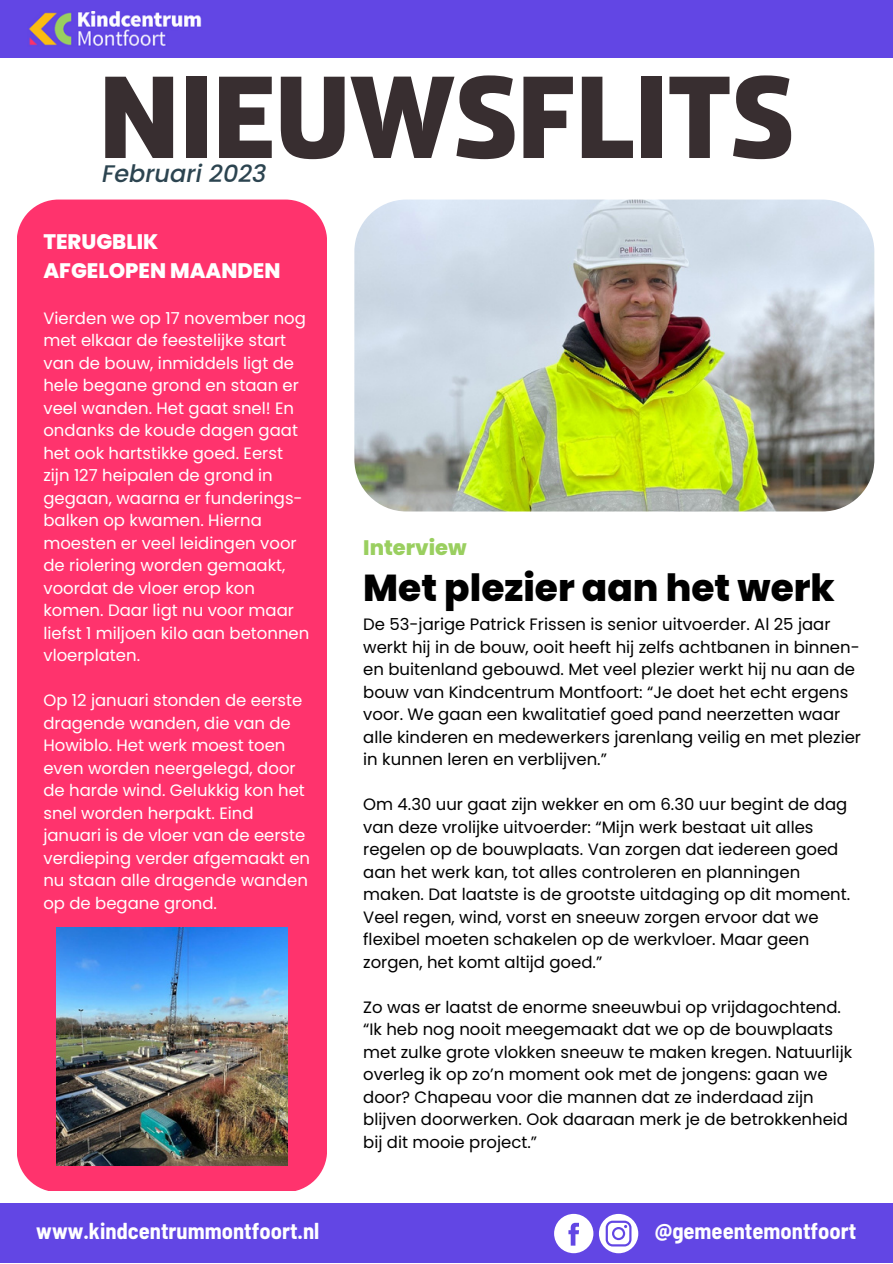
<style>
.page{position:relative;width:893px;height:1264px;background:#fff}
.page>*{position:absolute;margin:0;border:0;box-sizing:border-box;transform-origin:0 0}
.t1{font:800 113.1px "Sommet";color:#382e30}
.t2{font:800 37.5px "Poppins";color:#000}
.t3{font:italic 500 24px "Poppins";color:#2c4450}
.t4{font:700 semi-condensed 22.5px "Barlow";color:#fff}
.t5{font:800 21px/29.2px "Poppins";color:#fff}
.t6{font:800 21px "Poppins";color:#9acf60}
.t7{font:16.5px/22.5px "Poppins";color:#000}
.t8{font:16.5px/22.5px "Poppins";color:#fff}
</style>
<div class="page">
<div style="left:0;top:1203px;width:892px;height:59px;background:#6246e4"></div>
<div style="left:0;top:0;width:892px;height:57px;background:#6246e4"></div>
<img style="left:354px;top:199px;width:520px;height:312px;border-radius:52px">
<div style="left:17px;top:199px;width:309px;height:992px;background:#ff336d"></div>
<img style="left:56px;top:927px;width:231px;height:237px">
<img style="left:29px;top:12px;width:173px;height:34px">
<svg style="left:554px;top:1213px;width:39px;height:40px"></svg>
<svg style="left:599px;top:1213px;width:39px;height:40px"></svg>
<h1 class="t1" style="left:99px;top:56px;width:696px">NIEUWSFLITS</h1>
<h3 class="t3" style="left:102px;top:156px;width:166px">Februari 2023</h3>
<p class="t5" style="left:43px;top:226px;width:238px">TERUGBLIK<br>AFGELOPEN MAANDEN</p>
<p class="t8" style="left:43px;top:307px;width:267px">Vierden we op 17 november nog met elkaar de feestelijke start van de bouw, inmiddels ligt de hele begane grond en staan er veel wanden. Het gaat snel! En ondanks de koude dagen gaat het ook hartstikke goed. Eerst zijn 127 heipalen de grond in gegaan, waarna er funderings&shy;balken op kwamen. Hierna moesten er veel leidingen voor de riolering worden gemaakt, voordat de vloer erop kon komen. Daar ligt nu voor maar liefst 1 miljoen kilo aan betonnen vloerplaten.</p>
<p class="t8" style="left:43px;top:689px;width:268px">Op 12 januari stonden de eerste dragende wanden, die van de<br>Howiblo. Het werk moest toen even worden neergelegd, door de harde wind. Gelukkig kon het snel worden herpakt. Eind januari is de vloer van de eerste verdieping verder afgemaakt en nu staan alle dragende wanden op de begane grond.</p>
<h3 class="t4" style="left:36px;top:1216px;width:284px">www.kindcentrummontfoort.nl</h3>
<p class="t6" style="left:363px;top:533px;width:105px">Interview</p>
<h2 class="t2" style="left:363px;top:561px;width:473px">Met plezier aan het werk</h2>
<p class="t7" style="left:363px;top:613px;width:499px">De 53-jarige Patrick Frissen is senior uitvoerder. Al 25 jaar werkt hij in de bouw, ooit heeft hij zelfs achtbanen in binnen&shy;en buitenland gebouwd. Met veel plezier werkt hij nu aan de bouw van Kindcentrum Montfoort: “Je doet het echt ergens voor. We gaan een kwalitatief goed pand neerzetten waar alle kinderen en medewerkers jarenlang veilig en met plezier in kunnen leren en verblijven.”</p>
<p class="t7" style="left:363px;top:793px;width:488px">Om 4.30 uur gaat zijn wekker en om 6.30 uur begint de dag van deze vrolijke uitvoerder: “Mijn werk bestaat uit alles regelen op de bouwplaats. Van zorgen dat iedereen goed aan het werk kan, tot alles controleren en planningen maken. Dat laatste is de grootste uitdaging op dit moment.<br>Veel regen, wind, vorst en sneeuw zorgen ervoor dat we flexibel moeten schakelen op de werkvloer. Maar geen zorgen, het komt altijd goed.”</p>
<p class="t7" style="left:363px;top:995px;width:490px">Zo was er laatst de enorme sneeuwbui op vrijdagochtend. “Ik heb nog nooit meegemaakt dat we op de bouwplaats met zulke grote vlokken sneeuw te maken kregen. Natuurlijk overleg ik op zo’n moment ook met de jongens: gaan we door? Chapeau voor die mannen dat ze inderdaad zijn blijven doorwerken. Ook daaraan merk je de betrokkenheid bij dit mooie project.”</p>
<h3 class="t4" style="left:654px;top:1216px;width:203px">@gemeentemontfoort</h3>
</div>
